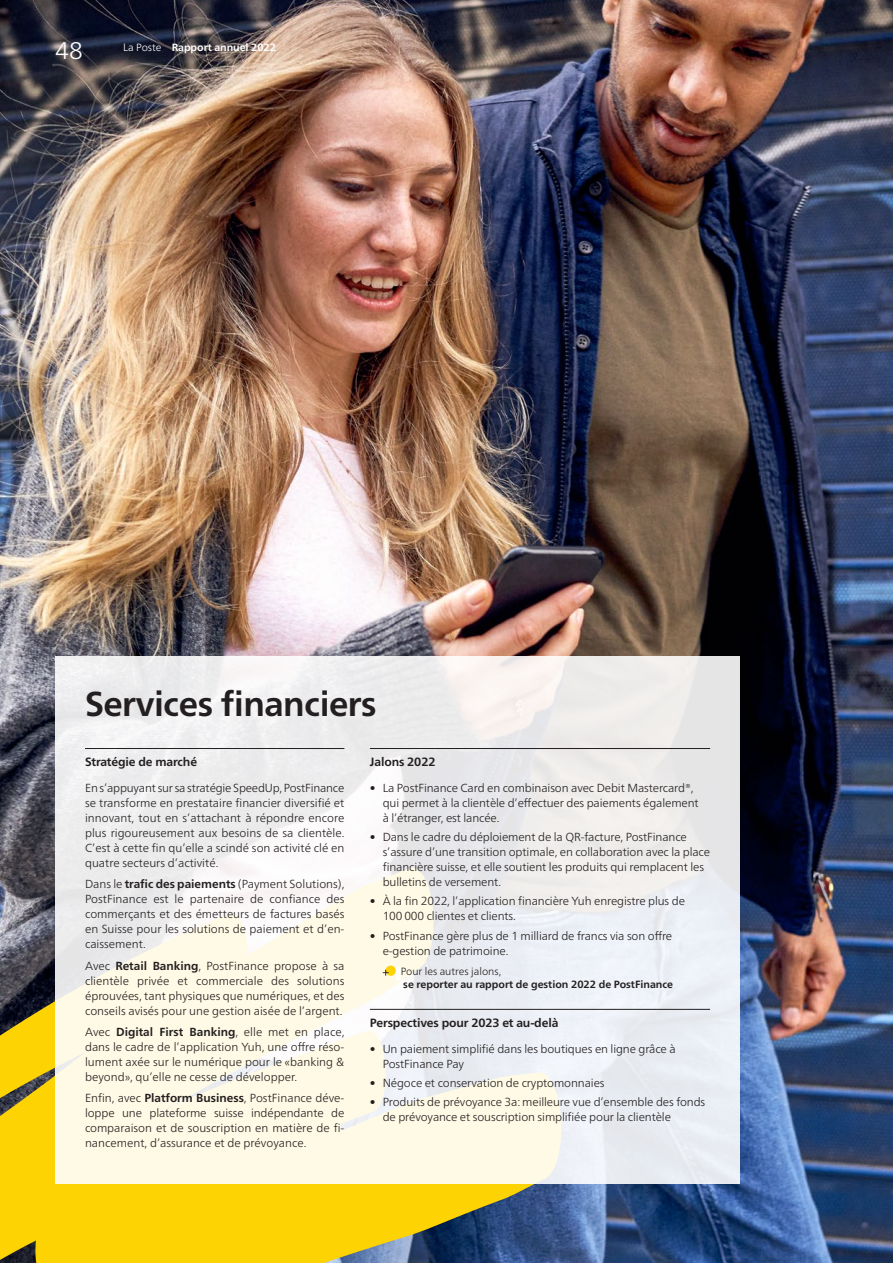
<style>
.page{position:relative;width:893px;height:1263px;background:#fff}
.page>*{position:absolute;margin:0;border:0;box-sizing:border-box;transform-origin:0 0}
.t1{font:700 34.5px "Frutiger Neue LT Pro";letter-spacing:-.015em;color:#231f20}
.t2{font:300 24px "Frutiger Neue LT Pro";color:#fff}
.t3{font:700 12px "Frutiger Neue LT Pro";letter-spacing:-.01em;color:#231f20}
.t4{font:300 11.7px/15px "Frutiger Neue LT Pro";letter-spacing:-.01em;color:#231f20}
.t5{font:700 10.5px/13.5px "Frutiger Neue LT Pro";color:#231f20}
.t6{font:700 10.5px "Frutiger Neue LT Pro";letter-spacing:-.005em;color:#fff}
.s1{font-weight:300}
.s2{font-weight:700}
</style>
<div class="page">
<img style="left:0;top:0;width:893px;height:1263px">
<svg style="left:0;top:867px;width:55px;height:164px;background:#5d5953"></svg>
<svg style="left:0;top:1031px;width:561px;height:232px;background:#d3b71d"></svg>
<svg style="left:55px;top:656px;width:685px;height:527px"></svg>
<hr style="left:370px;top:748px;width:340px;height:1px;background:#231f20">
<hr style="left:370px;top:1009px;width:340px;height:1px;background:#231f20">
<hr style="left:85px;top:748px;width:259px;height:1px;background:#231f20">
<div style="left:396px;top:967px;width:5px;height:13px;background:#fff"></div>
<div style="left:386px;top:965px;width:10px;height:11px;background:#fed304;border-radius:50%"></div>
<svg style="left:383px;top:970px;width:6px;height:6px"></svg>
<h2 class="t2" style="left:55px;top:37px;width:29px">48</h2>
<p class="t6" style="left:123px;top:41px;width:154px"><span class="s1">La Poste</span> Rapport annuel 2022</p>
<h2 class="t1" style="left:85px;top:683px;width:293px">Services financiers</h2>
<h3 class="t3" style="left:85px;top:755px;width:114px">Stratégie de marché</h3>
<p class="t4" style="left:85px;top:780px;width:261px;text-align:justify">En s’appuyant sur sa stratégie SpeedUp, PostFinance se transforme en prestataire financier diversifié et innovant, tout en s’attachant à répondre encore plus rigoureusement aux besoins de sa clientèle.<br>C’est à cette fin qu’elle a scindé son activité clé en quatre secteurs d’activité.</p>
<p class="t4" style="left:85px;top:877px;width:261px;text-align:justify">Dans le <span class="s2">trafic des paiements</span> (Payment Solutions), PostFinance est le partenaire de confiance des commerçants et des émetteurs de factures basés en Suisse pour les solutions de paiement et d’en&shy;caissement.</p>
<p class="t4" style="left:85px;top:958px;width:261px;text-align:justify">Avec <span class="s2">Retail Banking</span>, PostFinance propose à sa clien tèle privée et commerciale des solutions éprouvées, tant physiques que numériques, et des conseils avisés pour une gestion aisée de l’argent.</p>
<p class="t4" style="left:85px;top:1039px;width:261px">dans le cadre de l’application Yuh, une offre réso-</p>
<p class="t4" style="left:85px;top:1091px;width:261px">Enfin, avec <span class="s2">Platform Business</span>, PostFinance déve-</p>
<p class="t4" style="left:85px;top:1024px;width:261px">Avec <span class="s2">Digital First Banking</span>, elle met en place,</p>
<p class="t4" style="left:85px;top:1054px;width:261px">lument axée sur le numérique pour le «banking &amp; beyond», qu’elle ne cesse de développer.</p>
<p class="t4" style="left:85px;top:1106px;width:261px;text-align:justify">loppe une plateforme suisse indépendante de com paraison et de souscription en matière de fi&shy;nancement, d’assurance et de prévoyance.</p>
<h3 class="t3" style="left:370px;top:755px;width:67px">Jalons 2022</h3>
<p class="t4" style="left:383px;top:780px;width:318px;text-indent:-13px">• La PostFinance Card en combinaison avec Debit Mastercard®, qui permet à la clientèle d’effectuer des paiements également à l’étranger, est lancée.</p>
<p class="t4" style="left:383px;top:829px;width:329px;text-indent:-13px">• Dans le cadre du déploiement de la QR-facture, PostFinance s’assure d’une transition optimale, en collaboration avec la place financière suisse, et elle soutient les produits qui remplacent les bulletins de versement.</p>
<p class="t4" style="left:383px;top:894px;width:304px;text-indent:-13px">• À la fin 2022, l’application financière Yuh enregistre plus de<br>100 000 clientes et clients.</p>
<p class="t4" style="left:383px;top:928px;width:291px;text-indent:-13px">• PostFinance gère plus de 1 milliard de francs via son offre e-gestion de patrimoine.</p>
<p class="t5" style="left:401px;top:964px;width:274px"><span class="s1">Pour les autres jalons,<br></span>se reporter au rapport de gestion 2022 de PostFinance</p>
<h3 class="t3" style="left:370px;top:1016px;width:190px">Perspectives pour 2023 et au-delà</h3>
<p class="t4" style="left:383px;top:1041px;width:294px;text-indent:-13px">• Un paiement simplifié dans les boutiques en ligne grâce à<br>PostFinance Pay</p>
<p class="t4" style="left:370px;top:1075px;width:236px">• Négoce et conservation de cryptomonnaies</p>
<p class="t4" style="left:383px;top:1095px;width:324px;text-indent:-13px">• Produits de prévoyance 3a: meilleure vue d’ensemble des fonds de prévoyance et souscription simplifiée pour la clientèle</p>
</div>
